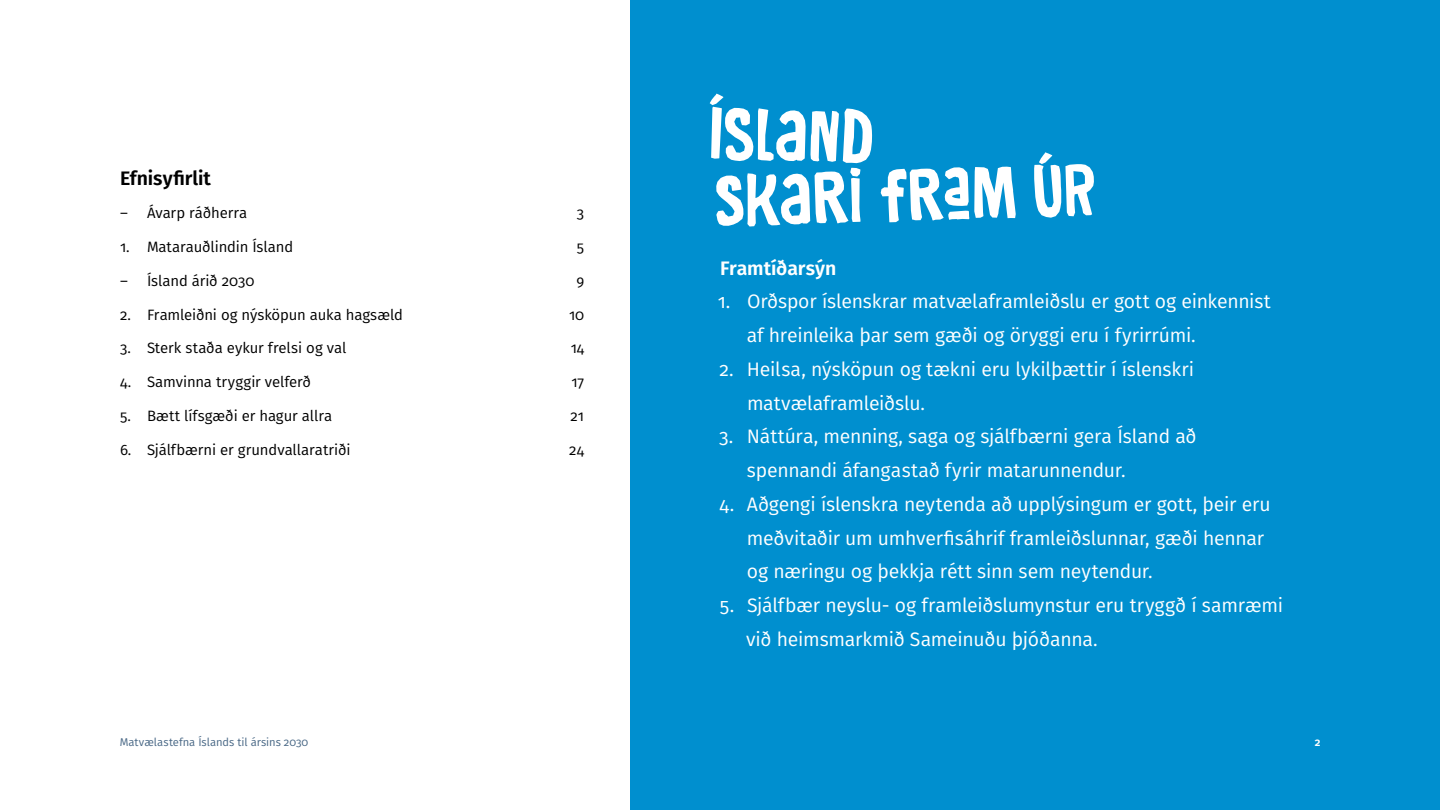
<style>
.page{position:relative;width:1440px;height:810px;background:#fff}
.page>*{position:absolute;margin:0;border:0;box-sizing:border-box;transform-origin:0 0}
.Fyrirsögn{font:75px "Food Truck Signage";color:#fff}
.Meginmál{font:19.5px/33.8px "Fira GO";letter-spacing:-.01em;color:#fff}
.Undirfyrirsögn-bold{font:600 19.5px "Fira GO";letter-spacing:-.005em;color:#fff}
.Undirfyrirsögn-bold-2{font:600 19.5px "Fira GO";letter-spacing:-.005em;color:#000}
.Meginmál-2{font:15px "Fira GO";letter-spacing:-.005em;color:#000}
.t1{font:11.25px "Fira GO";color:#486785}
.t2{font:600 11.25px "Fira GO";color:#fff}
</style>
<div class="page">
<div style="left:630px;top:0;width:810px;height:810px;background:#008fcf"></div>
<p class="Undirfyrirsögn-bold-2" style="left:120px;top:166px;width:92px">Efnisyfirlit</p>
<p class="Meginmál-2" style="left:120px;top:204px;width:129px">– Ávarp ráðherra</p>
<p class="Meginmál-2" style="left:577px;top:204px;width:9px">3</p>
<p class="Meginmál-2" style="left:120px;top:238px;width:175px">1. Matarauðlindin Ísland</p>
<p class="Meginmál-2" style="left:577px;top:238px;width:9px">5</p>
<p class="Meginmál-2" style="left:120px;top:272px;width:136px">– Ísland árið 2030</p>
<p class="Meginmál-2" style="left:576px;top:272px;width:9px">9</p>
<p class="Meginmál-2" style="left:120px;top:306px;width:285px">2. Framleiðni og nýsköpun auka hagsæld</p>
<p class="Meginmál-2" style="left:569px;top:306px;width:17px">10</p>
<p class="Meginmál-2" style="left:120px;top:339px;width:228px">3. Sterk staða eykur frelsi og val</p>
<p class="Meginmál-2" style="left:571px;top:339px;width:15px">14</p>
<p class="Meginmál-2" style="left:120px;top:373px;width:193px">4. Samvinna tryggir velferð</p>
<p class="Meginmál-2" style="left:571px;top:373px;width:14px">17</p>
<p class="Meginmál-2" style="left:120px;top:407px;width:214px">5. Bætt lífsgæði er hagur allra</p>
<p class="Meginmál-2" style="left:571px;top:407px;width:15px">21</p>
<p class="Meginmál-2" style="left:120px;top:441px;width:232px">6. Sjálfbærni er grundvallaratriði</p>
<p class="Meginmál-2" style="left:569px;top:441px;width:16px">24</p>
<p class="Fyrirsögn" style="left:711px;top:87px;width:166px;rotate:2deg">Ísland</p>
<p class="Fyrirsögn" style="left:712px;top:157px;width:384px;rotate:-2deg">Skari fram úR</p>
<p class="Undirfyrirsögn-bold" style="left:720px;top:256px;width:118px">Framtíðarsýn</p>
<p class="Meginmál" style="left:747px;top:285px;width:526px;text-indent:-29px">1. Orðspor íslenskrar matvælaframleiðslu er gott og einkennist af hreinleika þar sem gæði og öryggi eru í fyrirrúmi.</p>
<p class="Meginmál" style="left:719px;top:352px;width:476px">2. Heilsa, nýsköpun og tækni eru lykilþættir í íslenskri</p>
<p class="Meginmál" style="left:747px;top:386px;width:180px">matvælaframleiðslu.</p>
<p class="Meginmál" style="left:747px;top:420px;width:451px;text-indent:-28px">3. Náttúra, menning, saga og sjálfbærni gera Ísland að spennandi áfangastað fyrir matarunnendur.</p>
<p class="Meginmál" style="left:747px;top:487px;width:526px;text-indent:-27px">4. Aðgengi íslenskra neytenda að upplýsingum er gott, þeir eru meðvitaðir um umhverfisáhrif framleiðslunnar, gæði hennar og næringu og þekkja rétt sinn sem neytendur.</p>
<p class="Meginmál" style="left:746px;top:588px;width:539px;text-indent:-26px">5. Sjálfbær neyslu- og framleiðslumynstur eru tryggð í samræmi við heimsmarkmið Sameinuðu þjóðanna.</p>
<p class="t1" style="left:120px;top:735px;width:190px">Matvælastefna Íslands til ársins 2030</p>
<p class="t2" style="left:1315px;top:735px;width:7px">2</p>
</div>
